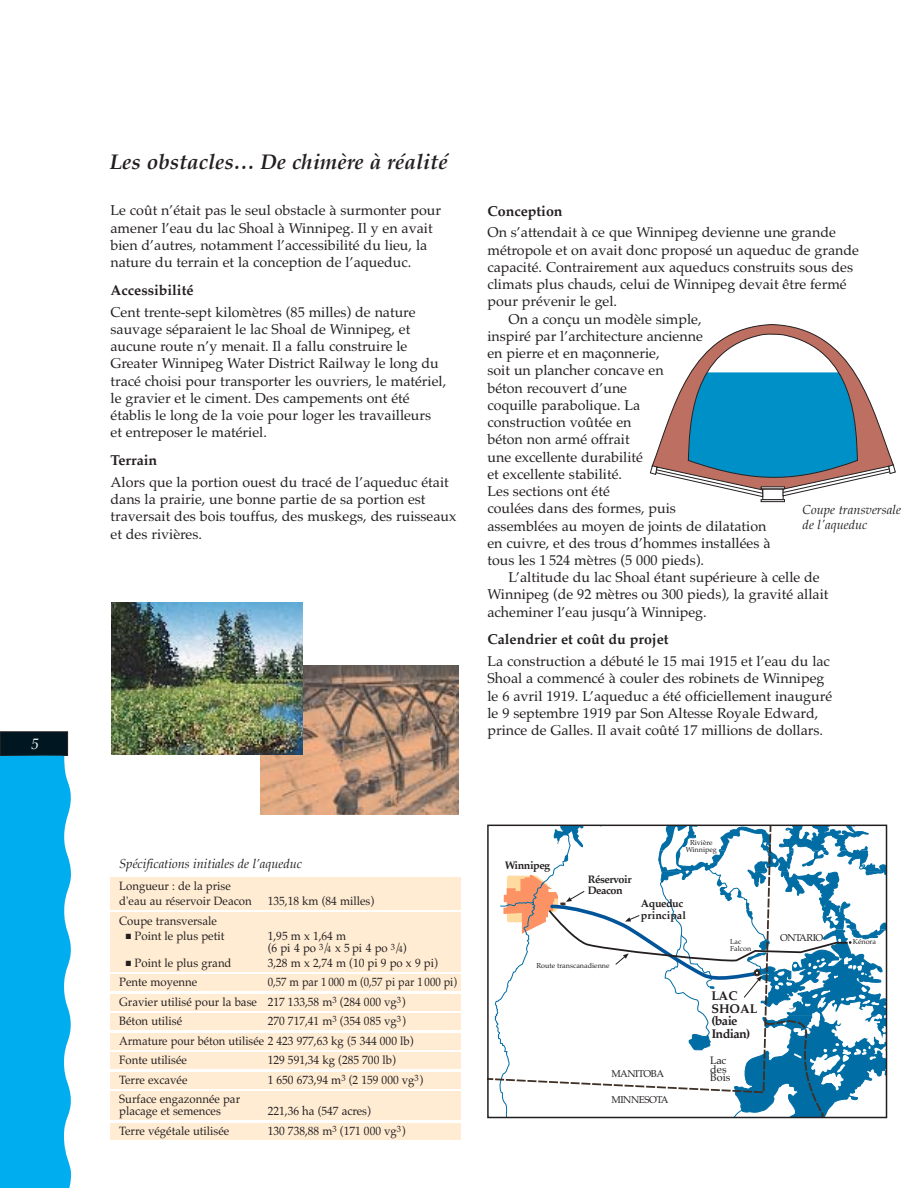
<style>
.page{position:relative;width:918px;height:1188px;background:#fff}
.page>*{position:absolute;margin:0;border:0;box-sizing:border-box;transform-origin:0 0}
.t1{font:italic 700 21px "Palatino";color:#231f20}
.t2{font:italic 15px "Palatino";color:#fff}
.t3{font:14.25px/17.2px "Palatino";color:#231f20}
.t4{font:700 14.25px "Palatino";color:#231f20}
.t5{font:italic 12.75px/15.6px "Palatino";color:#231f20}
.t6{font:700 12.6px/12.6px "Palatino";letter-spacing:-.05em;color:#231f20}
.t7{font:12px/12px "Palatino";color:#231f20;scale:.95 1}
.t8{font:12px/19.5px "Palatino";color:#231f20;scale:.9 1}
.t9{font:700 10.8px/10.8px "Palatino";letter-spacing:-.04em;color:#231f20}
.t10{font:700 10.8px/11.9px "Palatino";color:#231f20}
.t11{font:10.8px/9px "Palatino";color:#231f20}
.t12{font:9.9px "Palatino";letter-spacing:-.045em;color:#231f20}
.t13{font:7.2px/7.2px "Palatino";color:#231f20}
.s1{font-size:9px}
</style>
<div class="page">
<div style="left:110px;top:1123px;width:351px;height:17px;background:#ffecd3"></div>
<div style="left:110px;top:975px;width:351px;height:16px;background:#ffecd3"></div>
<div style="left:110px;top:877px;width:351px;height:32px;background:#ffecd3"></div>
<div style="left:110px;top:1092px;width:351px;height:28px;background:#ffecd3"></div>
<div style="left:110px;top:994px;width:351px;height:16px;background:#ffecd3"></div>
<div style="left:110px;top:1014px;width:351px;height:16px;background:#ffecd3"></div>
<div style="left:110px;top:1033px;width:351px;height:16px;background:#ffecd3"></div>
<div style="left:110px;top:1053px;width:351px;height:16px;background:#ffecd3"></div>
<div style="left:110px;top:1072px;width:351px;height:17px;background:#ffecd3"></div>
<div style="left:110px;top:912px;width:351px;height:59px;background:#ffecd3"></div>
<div style="left:1px;top:732px;width:66px;height:23px;background:#001722"></div>
<div style="left:0;top:731px;width:68px;height:25px;border:1px solid #231f20"></div>
<img style="left:260px;top:666px;width:199px;height:148px">
<img style="left:112px;top:602px;width:190px;height:152px">
<div style="left:761px;top:499px;width:24px;height:3px;background:#fff;border:1px solid #231f20"></div>
<svg style="left:649px;top:324px;width:247px;height:175px"></svg>
<svg style="left:494px;top:828px;width:390px;height:287px"></svg>
<div style="left:487px;top:825px;width:400px;height:293px;border:2px solid #231f20"></div>
<div style="left:0;top:755px;width:71px;height:433px;background:#00aeef"></div>
<p class="t2" style="left:32px;top:736px;width:9px">5</p>
<h1 class="t1" style="left:110px;top:151px;width:340px">Les obstacles… De chimère à réalité</h1>
<p class="t3" style="left:111px;top:204px;width:332px">Le coût n’était pas le seul obstacle à surmonter pour amener l’eau du lac Shoal à Winnipeg. Il y en avait bien d’autres, notamment l’accessibilité du lieu, la nature du terrain et la conception de l’aqueduc.</p>
<p class="t4" style="left:111px;top:283px;width:85px">Accessibilité</p>
<p class="t3" style="left:111px;top:305px;width:337px">Cent trente-sept kilomètres (85 milles) de nature sauvage séparaient le lac Shoal de Winnipeg, et aucune route n’y menait. Il a fallu construire le Greater Winnipeg Water District Railway le long du tracé choisi pour transporter les ouvriers, le matériel, le gravier et le ciment. Des campements ont été établis le long de la voie pour loger les travailleurs<br>et entreposer le matériel.</p>
<p class="t4" style="left:111px;top:453px;width:48px">Terrain</p>
<p class="t3" style="left:111px;top:475px;width:347px">Alors que la portion ouest du tracé de l’aqueduc était dans la prairie, une bonne partie de sa portion est traversait des bois touffus, des muskegs, des ruisseaux et des rivières.</p>
<p class="t4" style="left:488px;top:204px;width:77px">Conception</p>
<p class="t3" style="left:488px;top:225px;width:350px">On s’attendait à ce que Winnipeg devienne une grande</p>
<p class="t3" style="left:488px;top:243px;width:373px">métropole et on avait donc proposé un aqueduc de grande</p>
<p class="t3" style="left:488px;top:260px;width:367px">capacité. Contrairement aux aqueducs construits sous des</p>
<p class="t3" style="left:488px;top:277px;width:361px">climats plus chauds, celui de Winnipeg devait être fermé</p>
<p class="t3" style="left:488px;top:294px;width:131px">pour prévenir le gel.</p>
<p class="t3" style="left:509px;top:312px;width:195px">On a conçu un modèle simple,</p>
<p class="t3" style="left:488px;top:329px;width:217px">inspiré par l’architecture ancienne</p>
<p class="t3" style="left:488px;top:346px;width:174px">en pierre et en maçonnerie,</p>
<p class="t3" style="left:488px;top:363px;width:178px">soit un plancher concave en</p>
<p class="t3" style="left:488px;top:381px;width:141px">béton recouvert d’une</p>
<p class="t3" style="left:488px;top:398px;width:154px">coquille parabolique. La</p>
<p class="t3" style="left:488px;top:415px;width:146px">construction voûtée en</p>
<p class="t3" style="left:488px;top:432px;width:144px">béton non armé offrait</p>
<p class="t3" style="left:488px;top:450px;width:157px">une excellente durabilité</p>
<p class="t3" style="left:488px;top:467px;width:136px">et excellente stabilité.</p>
<p class="t3" style="left:488px;top:484px;width:124px">Les sections ont été</p>
<p class="t3" style="left:488px;top:501px;width:190px">coulées dans des formes, puis</p>
<p class="t3" style="left:488px;top:519px;width:280px">assemblées au moyen de joints de dilatation</p>
<p class="t3" style="left:488px;top:536px;width:284px">en cuivre, et des trous d’hommes installées à</p>
<p class="t3" style="left:488px;top:553px;width:218px">tous les 1 524 mètres (5 000 pieds).</p>
<p class="t3" style="left:509px;top:570px;width:313px">L’altitude du lac Shoal étant supérieure à celle de</p>
<p class="t3" style="left:488px;top:588px;width:342px">Winnipeg (de 92 mètres ou 300 pieds), la gravité allait</p>
<p class="t3" style="left:488px;top:605px;width:221px">acheminer l’eau jusqu’à Winnipeg.</p>
<p class="t4" style="left:488px;top:633px;width:183px">Calendrier et coût du projet</p>
<p class="t3" style="left:488px;top:654px;width:346px">La construction a débuté le 15 mai 1915 et l’eau du lac Shoal a commencé à couler des robinets de Winnipeg le 6 avril 1919. L’aqueduc a été officiellement inauguré le 9 septembre 1919 par Son Altesse Royale Edward, prince de Galles. Il avait coûté 17 millions de dollars.</p>
<p class="t5" style="left:803px;top:502px;width:100px">Coupe transversale de l'aqueduc</p>
<p class="t5" style="left:119px;top:857px;width:184px">Spécifications initiales de l’aqueduc</p>
<p class="t7" style="left:119px;top:880px;width:141px;line-height:15px">Longueur : de la prise d'eau au réservoir Deacon</p>
<p class="t7" style="left:268px;top:897px;width:114px">135,18 km (84 milles)</p>
<p class="t7" style="left:119px;top:916px;width:104px">Coupe transversale</p>
<p class="t7" style="left:126px;top:931px;width:105px">■ Point le plus petit</p>
<p class="t7" style="left:268px;top:931px;width:148px">1,95 m x 1,64 m<br>(6 pi 4 po <span class="s1">3</span>/<span class="s1">4</span> x 5 pi 4 po <span class="s1">3</span>/<span class="s1">4</span>)</p>
<p class="t7" style="left:126px;top:958px;width:113px">■ Point le plus grand</p>
<p class="t7" style="left:268px;top:958px;width:180px">3,28 m x 2,74 m (10 pi 9 po x 9 pi)</p>
<p class="t7" style="left:119px;top:978px;width:84px">Pente moyenne</p>
<p class="t8" style="left:119px;top:974px;width:377px;text-indent:148px">0,57 m par 1 000 m (0,57 pi par 1 000 pi)<br>Gravier utilisé pour la base 217 133,58 m<sup>3</sup> (284 000 vg<sup>3</sup>)<br>Béton utilisé</p>
<p class="t7" style="left:119px;top:1013px;width:311px;line-height:19.5px;text-indent:149px">270 717,41 m<sup>3</sup> (354 085 vg<sup>3</sup>)<br>Armature pour béton utilisée 2 423 977,63 kg (5 344 000 lb)<br>Fonte utilisée</p>
<p class="t7" style="left:268px;top:1056px;width:136px">129 591,34 kg (285 700 lb)</p>
<p class="t7" style="left:119px;top:1075px;width:73px">Terre excavée</p>
<p class="t7" style="left:268px;top:1075px;width:165px">1 650 673,94 m<sup>3</sup> (2 159 000 vg<sup>3</sup>)</p>
<p class="t7" style="left:119px;top:1095px;width:129px">Surface engazonnée par placage et semences</p>
<p class="t7" style="left:268px;top:1107px;width:110px">221,36 ha (547 acres)</p>
<p class="t7" style="left:119px;top:1126px;width:117px">Terre végétale utilisée</p>
<p class="t7" style="left:268px;top:1126px;width:146px">130 738,88 m<sup>3</sup> (171 000 vg<sup>3</sup>)</p>
<p class="t9" style="left:505px;top:861px;width:47px">Winnipeg</p>
<p class="t9" style="left:588px;top:875px;width:45px">Réservoir<br>Deacon</p>
<p class="t13" style="left:536px;top:963px;width:75px">Route transcanadienne</p>
<p class="t13" style="left:686px;top:840px;width:33px;text-align:center">Rivière<br>Winnipeg</p>
<p class="t10" style="left:641px;top:898px;width:46px">Aqueduc principal</p>
<p class="t13" style="left:730px;top:939px;width:23px">Lac<br>Falcon</p>
<p class="t6" style="left:711px;top:990px;width:48px">LAC<br>SHOAL (baie<br>Indian)</p>
<p class="t12" style="left:611px;top:1070px;width:54px">MANITOBA</p>
<p class="t12" style="left:612px;top:1096px;width:58px">MINNESOTA</p>
<p class="t11" style="left:710px;top:1057px;width:22px">Lac des<br>Bois</p>
<p class="t12" style="left:780px;top:934px;width:45px">ONTARIO</p>
<p class="t13" style="left:853px;top:938px;width:25px">Kénora</p>
</div>
